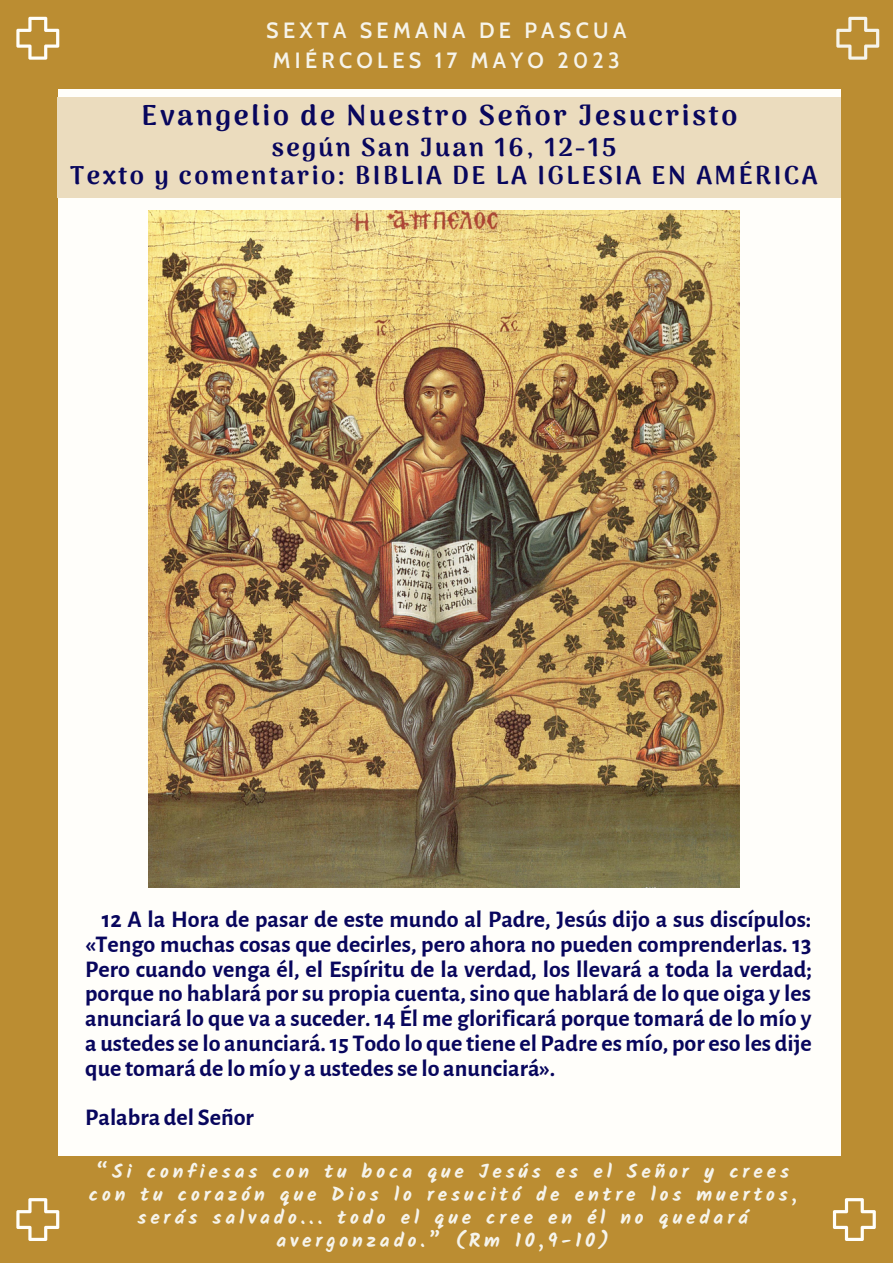
<style>
.page{position:relative;width:893px;height:1264px;background:#fff}
.page>*{position:absolute;margin:0;border:0;box-sizing:border-box;transform-origin:0 0}
.t1{font:900 28.5px "Arima Madurai";letter-spacing:.095em;color:#08065d}
.t2{font:900 25.5px "Arima Madurai";letter-spacing:.095em;color:#08065d}
.t3{font:700 24px/24.8px "Alegreya Sans";color:#08065d;text-align:justify}
.t4{font:600 21.45px "Cabin";letter-spacing:.2em;color:#f6f4eb}
.t5{font:700 19.35px/23.2px "Kalam";letter-spacing:.2em;color:#f6f4eb;text-align:center}
</style>
<div class="page">
<div style="left:0;top:0;width:892px;height:1262px;background:#bb8d32"></div>
<div style="left:58px;top:89px;width:782px;height:1067px;background:#fffefa"></div>
<div style="left:57px;top:97px;width:783px;height:101px;background:#ebdcbe"></div>
<svg style="left:16px;top:17px;width:43px;height:43px"></svg>
<svg style="left:832px;top:1198px;width:43px;height:42px"></svg>
<svg style="left:16px;top:1198px;width:43px;height:42px"></svg>
<svg style="left:836px;top:17px;width:43px;height:43px"></svg>
<img style="left:149px;top:210px;width:590px;height:677px">
<p class="t4" style="left:266px;top:18px;width:361px">SEXTA SEMANA DE PASCUA</p>
<p class="t4" style="left:273px;top:47px;width:348px">MIÉRCOLES 17 MAYO 2023</p>
<p class="t1" style="left:142px;top:99px;width:597px">Evangelio de Nuestro Señor Jesucristo</p>
<p class="t2" style="left:272px;top:132px;width:346px">según San Juan 16, 12-15</p>
<p class="t2" style="left:70px;top:160px;width:749px">Texto y comentario: BIBLIA DE LA IGLESIA EN AMÉRICA</p>
<p class="t3" style="left:85px;top:907px;width:728px;text-indent:16px">12 A la Hora de pasar de este mundo al Padre, Jesús dijo a sus discípulos: «Tengo muchas cosas que decirles, pero ahora no pueden comprenderlas. 13<br>Pero cuando venga él, el Espíritu de la verdad, los llevará a toda la verdad; porque no hablará por su propia cuenta, sino que hablará de lo que oiga y les anunciará lo que va a suceder. 14 Él me glorificará porque tomará de lo mío y a ustedesse lo anunciará.15 Todo lo que tiene el Padre es mío, por eso les dije que tomará de lo mío y a ustedesse lo anunciará».</p>
<p class="t3" style="left:85px;top:1105px;width:170px">Palabra del Señor</p>
<p class="t5" style="left:89px;top:1159px;width:709px">“Si confiesas con tu boca que Jesús es el Señor y crees con tu corazón que Dios lo resucitó de entre los muertos, serás salvado... todo el que cree en él no quedará avergonzado.” (Rm 10,9-10)</p>
</div>
